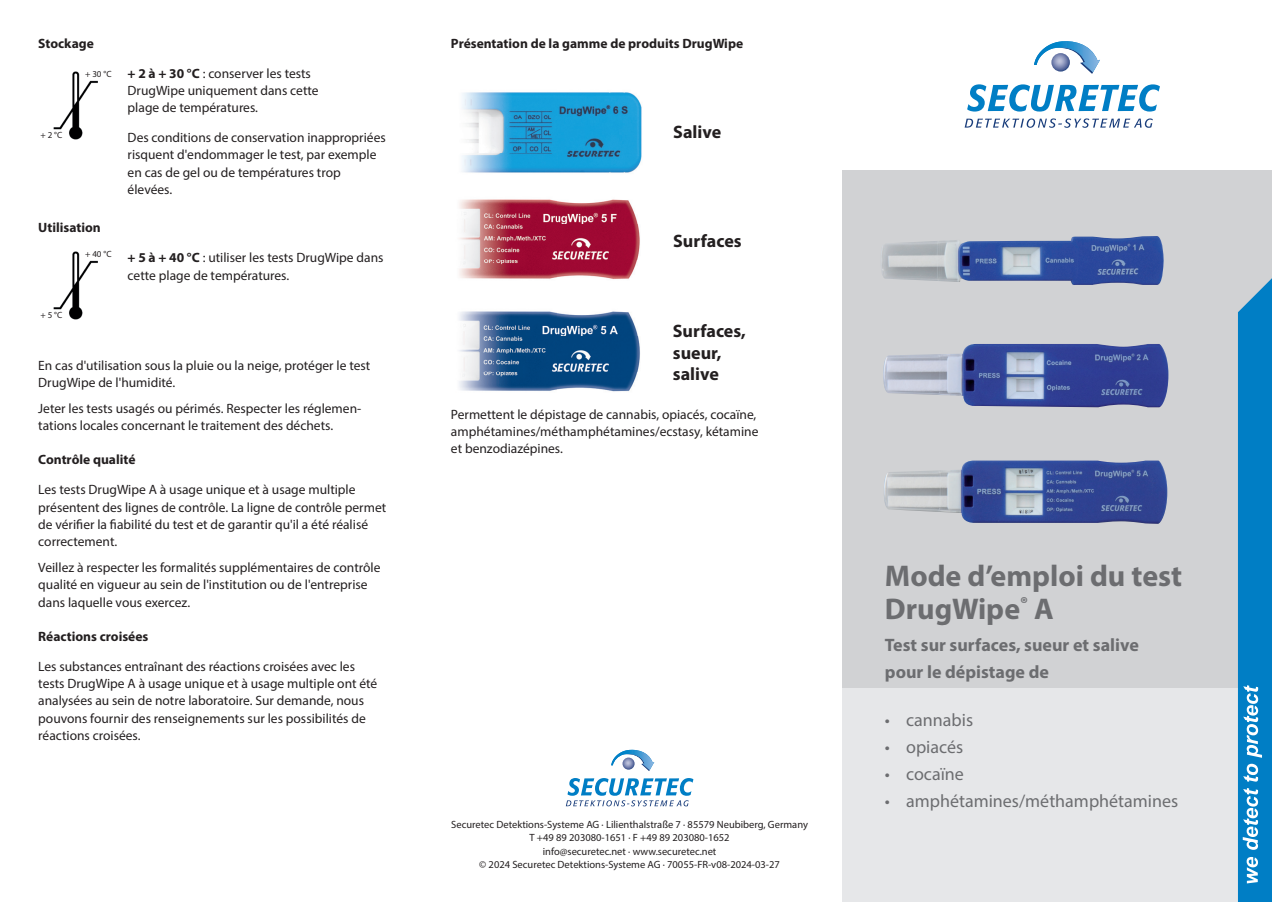
<style>
.page{position:relative;width:1272px;height:902px;background:#fff}
.page>*{position:absolute;margin:0;border:0;box-sizing:border-box;transform-origin:0 0}
.t1{font:700 30px/33px "Myriad Pro";color:#6c6d70}
.t2{font:18px "Myriad Pro";color:#6c6d70}
.t3{font:700 18px/27px "Myriad Pro";color:#6c6d70}
.t4{font:700 18px/21.6px "Myriad Pro";color:#231f20}
.t5{font:13.5px/17.2px "Myriad Pro";color:#231f20}
.t6{font:700 13.5px "Myriad Pro";color:#231f20}
.t7{font:10.5px/13.5px "Myriad Pro";color:#231f20;text-align:center}
.t8{font:9px "Myriad Pro";color:#231f20}
.s1{font-weight:700}
</style>
<div class="page">
<div style="left:842px;top:170px;width:429px;height:598px;background:#d1d2d4"></div>
<div style="left:842px;top:688px;width:429px;height:213px;background:#e6e7e9"></div>
<svg style="left:1238px;top:279px;width:33px;height:622px;background:#1387c8"></svg>
<svg style="left:967px;top:84px;width:192px;height:27px"></svg>
<svg style="left:964px;top:118px;width:188px;height:10px"></svg>
<svg style="left:1034px;top:41px;width:66px;height:33px"></svg>
<svg style="left:1051px;top:53px;width:18px;height:19px"></svg>
<img style="left:462px;top:92px;width:180px;height:81px">
<img style="left:459px;top:199px;width:181px;height:80px">
<img style="left:459px;top:311px;width:181px;height:81px">
<img style="left:882px;top:236px;width:281px;height:49px">
<img style="left:884px;top:460px;width:283px;height:64px">
<img style="left:883px;top:344px;width:285px;height:63px">
<img style="left:53px;top:71px;width:45px;height:69px">
<img style="left:53px;top:251px;width:45px;height:68px">
<svg style="left:566px;top:778px;width:127px;height:28px"></svg>
<svg style="left:611px;top:749px;width:43px;height:22px"></svg>
<p class="t6" style="left:38px;top:34px;width:57px">Stockage</p>
<p class="t8" style="left:40px;top:130px;width:23px">+ 2 °C</p>
<p class="t8" style="left:85px;top:68px;width:28px">+ 30 °C</p>
<p class="t6" style="left:38px;top:219px;width:64px">Utilisation</p>
<p class="t8" style="left:40px;top:309px;width:23px">+ 5 °C</p>
<p class="t8" style="left:85px;top:248px;width:28px">+ 40 °C</p>
<p class="t5" style="left:128px;top:64px;width:192px"><span class="s1">+ 2 à + 30 °C</span> : conserver les tests<br>DrugWipe uniquement dans cette plage de températures.</p>
<p class="t5" style="left:128px;top:129px;width:260px">Des conditions de conservation inappropriées risquent d'endommager le test, par exemple en cas de gel ou de températures trop élevées.</p>
<p class="t5" style="left:128px;top:249px;width:257px"><span class="s1">+ 5 à + 40 °C</span> : utiliser les tests DrugWipe dans cette plage de températures.</p>
<p class="t5" style="left:38px;top:356px;width:333px">En cas d'utilisation sous la pluie ou la neige, protéger le test<br>DrugWipe de l'humidité.</p>
<p class="t5" style="left:38px;top:399px;width:324px">Jeter les tests usagés ou périmés. Respecter les réglemen&shy;tations locales concernant le traitement des déchets.</p>
<p class="t6" style="left:38px;top:451px;width:99px">Contrôle qualité</p>
<p class="t5" style="left:38px;top:481px;width:349px">Les tests DrugWipe A à usage unique et à usage multiple présentent des lignes de contrôle. La ligne de contrôle permet de vérifier la fiabilité du test et de garantir qu'il a été réalisé correctement.</p>
<p class="t5" style="left:38px;top:558px;width:344px">Veillez à respecter les formalités supplémentaires de contrôle qualité en vigueur au sein de l'institution ou de l'entreprise dans laquelle vous exercez.</p>
<p class="t6" style="left:38px;top:627px;width:112px">Réactions croisées</p>
<p class="t5" style="left:38px;top:657px;width:340px">Les substances entraînant des réactions croisées avec les tests DrugWipe A à usage unique et à usage multiple ont été analysées au sein de notre laboratoire. Sur demande, nous pouvons fournir des renseignements sur les possibilités de réactions croisées.</p>
<p class="t6" style="left:451px;top:34px;width:294px">Présentation de la gamme de produits DrugWipe</p>
<h2 class="t4" style="left:673px;top:120px;width:50px">Salive</h2>
<h2 class="t4" style="left:673px;top:230px;width:70px">Surfaces</h2>
<h2 class="t4" style="left:673px;top:319px;width:74px">Surfaces, sueur, salive</h2>
<p class="t5" style="left:451px;top:405px;width:309px">Permettent le dépistage de cannabis, opiacés, cocaïne, amphétamines/méthamphétamines/ecstasy, kétamine et benzodiazépines.</p>
<p class="t7" style="left:451px;top:817px;width:358px">Securetec Detektions-Systeme AG · Lilienthalstraße 7 · 85579 Neubiberg, Germany T +49 89 203080-1651 · F +49 89 203080-1652<br>info@securetec.net · www.securetec.net<br>© 2024 Securetec Detektions-Systeme AG · 70055-FR-v08-2024-03-27</p>
<h1 class="t1" style="left:884px;top:558px;width:299px">Mode d’emploi du test<br>DrugWipe<sup>®</sup> A</h1>
<h2 class="t3" style="left:884px;top:630px;width:255px">Test sur surfaces, sueur et salive pour le dépistage de</h2>
<h2 class="t2" style="left:884px;top:708px;width:90px">• cannabis</h2>
<h2 class="t2" style="left:884px;top:735px;width:80px">• opiacés</h2>
<h2 class="t2" style="left:884px;top:762px;width:81px">• cocaïne</h2>
<h2 class="t2" style="left:884px;top:789px;width:295px">• amphétamines/méthamphétamines</h2>
</div>
